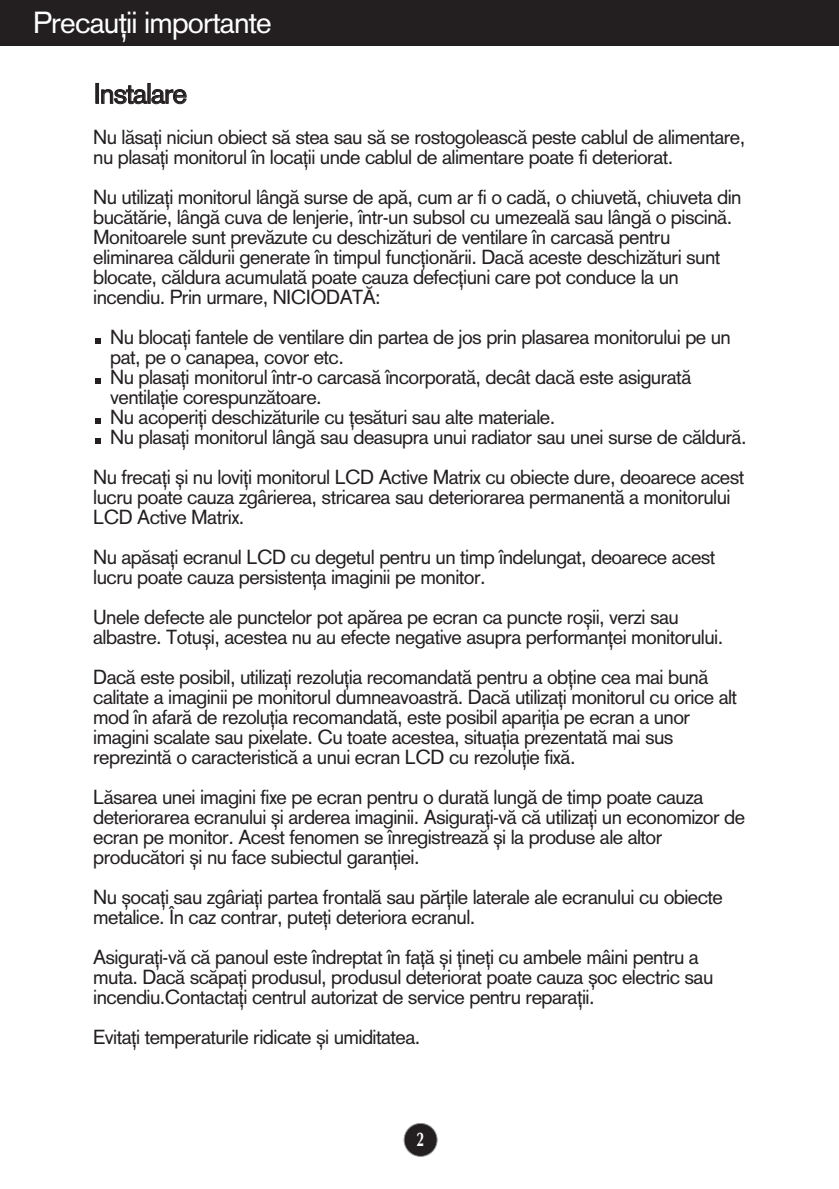
<style>
.page{position:relative;width:839px;height:1189px;background:#fff}
.page>*{position:absolute;margin:0;border:0;box-sizing:border-box;transform-origin:0 0}
.t1{font:30px "Akzid Gro Rom East";letter-spacing:-.03em;color:#fff}
.t2{font:28px "Akzid Gro Rom East";letter-spacing:-.03em;color:#231f20}
.t3{font:20px/20px "Akzid Gro Rom East";letter-spacing:-.03em;color:#231f20}
.t4{font:700 20px "Optima";color:#fff;scale:.7 1}
</style>
<div class="page">
<div style="left:404px;top:1123px;width:33px;height:33px;background:#231f20;border-radius:50%"></div>
<div style="left:403px;top:1123px;width:34px;height:34px;border:2px solid #939598;border-radius:50%"></div>
<div style="left:0;top:0;width:839px;height:45px;background:#231f20"></div>
<svg style="left:95px;top:438px;width:6px;height:6px"></svg>
<svg style="left:95px;top:418px;width:6px;height:6px"></svg>
<svg style="left:95px;top:378px;width:6px;height:6px"></svg>
<svg style="left:95px;top:338px;width:6px;height:6px"></svg>
<h1 class="t1" style="left:33px;top:12px;width:240px">Precau˛ii importante</h1>
<h2 class="t2" style="left:94px;top:83px;width:95px">Instalare</h2>
<p class="t3" style="left:93px;top:129px;width:653px">Nu l„sa˛i niciun obiect s„ stea sau s„ se rostogoleasc„ peste cablul de alimentare, nu plasa˛i monitorul Ón loca˛ii unde cablul de alimentare poate fi deteriorat.</p>
<p class="t3" style="left:93px;top:189px;width:650px">Nu utiliza˛i monitorul l‚ng„ surse de ap„, cum ar fi o cad„, o chiuvet„, chiuveta din buc„t„rie, l‚ng„ cuva de lenjerie, Óntr-un subsol cu umezeal„ sau l‚ng„ o piscin„.<br>Monitoarele sunt prev„zute cu deschiz„turi de ventilare Ón carcas„ pentru eliminarea c„ldurii generate Ón timpul func˛ion„rii. Dac„ aceste deschiz„turi sunt blocate, c„ldura acumulat„ poate cauza defec˛iuni care pot conduce la un incendiu. Prin urmare, NICIODAT√:</p>
<p class="t3" style="left:110px;top:329px;width:638px">Nu bloca˛i fantele de ventilare din partea de jos prin plasarea monitorului pe un pat, pe o canapea, covor etc.<br>Nu plasa˛i monitorul Óntr-o carcas„ Óncorporat„, dec‚t dac„ este asigurat„ ventila˛ie corespunz„toare.<br>Nu acoperi˛i deschiz„turile cu ˛es„turi sau alte materiale.<br>Nu plasa˛i monitorul l‚ng„ sau deasupra unui radiator sau unei surse de c„ldur„.</p>
<p class="t3" style="left:93px;top:469px;width:652px">Nu freca˛i ∫i nu lovi˛i monitorul LCD Active Matrix cu obiecte dure, deoarece acest lucru poate cauza zg‚rierea, stricarea sau deteriorarea permanent„ a monitorului<br>LCD Active Matrix.</p>
<p class="t3" style="left:93px;top:549px;width:624px">Nu ap„sa˛i ecranul LCD cu degetul pentru un timp Óndelungat, deoarece acest lucru poate cauza persisten˛a imaginii pe monitor.</p>
<p class="t3" style="left:93px;top:609px;width:631px">Unele defecte ale punctelor pot ap„rea pe ecran ca puncte ro∫ii, verzi sau albastre. Totu∫i, acestea nu au efecte negative asupra performan˛ei monitorului.</p>
<p class="t3" style="left:93px;top:669px;width:645px">Dac„ este posibil, utiliza˛i rezolu˛ia recomandat„ pentru a ob˛ine cea mai bun„ calitate a imaginii pe monitorul dumneavoastr„. Dac„ utiliza˛i monitorul cu orice alt mod Ón afar„ de rezolu˛ia recomandat„, este posibil apari˛ia pe ecran a unor imagini scalate sau pixelate. Cu toate acestea, situa˛ia prezentat„ mai sus reprezint„ o caracteristic„ a unui ecran LCD cu rezolu˛ie fix„.</p>
<p class="t3" style="left:93px;top:789px;width:653px">L„sarea unei imagini fixe pe ecran pentru o durat„ lung„ de timp poate cauza deteriorarea ecranului ∫i arderea imaginii. Asigura˛i-v„ c„ utiliza˛i un economizor de ecran pe monitor. Acest fenomen se Ónregistreaz„ ∫i la produse ale altor produc„tori ∫i nu face subiectul garan˛iei.</p>
<p class="t3" style="left:93px;top:889px;width:631px">Nu ∫oca˛i sau zg‚ria˛i partea frontal„ sau p„r˛ile laterale ale ecranului cu obiecte metalice. Œn caz contrar, pute˛i deteriora ecranul.</p>
<p class="t3" style="left:93px;top:949px;width:621px">Asigura˛i-v„ c„ panoul este Óndreptat Ón fa˛„ ∫i ˛ine˛i cu ambele m‚ini pentru a muta. Dac„ sc„pa˛i produsul, produsul deteriorat poate cauza ∫oc electric sau incendiu.Contacta˛i centrul autorizat de service pentru repara˛ii.</p>
<p class="t3" style="left:93px;top:1029px;width:329px">Evita˛i temperaturile ridicate ∫i umiditatea.</p>
<p class="t4" style="left:416px;top:1131px;width:13px">2</p>
</div>
